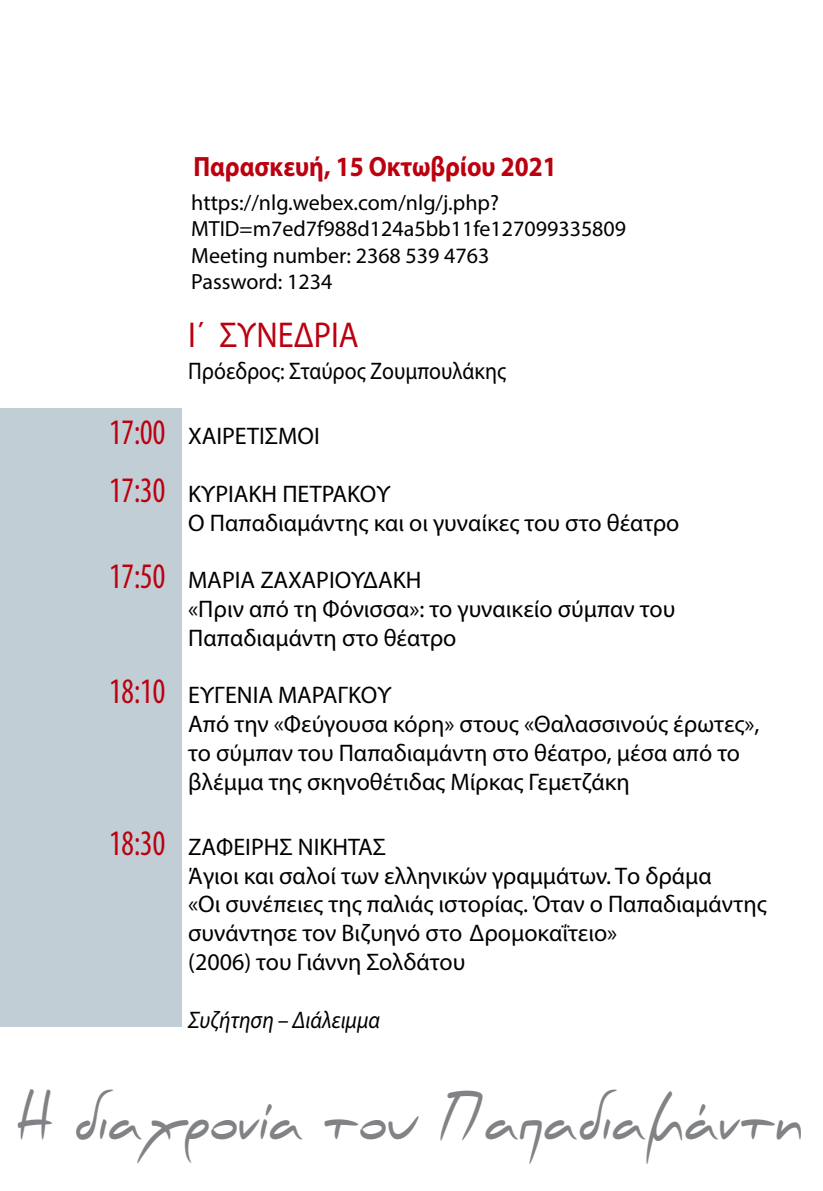
<style>
.page{position:relative;width:823px;height:1191px;background:#fff}
.page>*{position:absolute;margin:0;border:0;box-sizing:border-box;transform-origin:0 0}
.t1{font:700 65.4px "PF Scandal Pro";letter-spacing:-.03em;color:#808285;scale:.73 1}
.t2{font:36px "Myriad Pro";color:#bb000f;scale:.9 1}
.t3{font:700 28px "Myriad Pro";color:#bb000f;scale:.9 1}
.t4{font:24px/28.8px "Myriad Pro";color:#000}
.t5{font:24px "Myriad Pro";color:#000;scale:.9 1}
.t6{font:italic 24px "Myriad Pro";color:#000;scale:.9 1}
.t7{font:22px/26.4px "Myriad Pro";color:#000}
.s1{font-stretch:condensed;font-size:36px;color:#bb000f}
</style>
<div class="page">
<div style="left:0;top:408px;width:181px;height:618px;background:#c2ced5"></div>
<p class="t3" style="left:193px;top:148px;width:405px">Παρασκευή, 15 Οκτωβρίου 2021</p>
<p class="t7" style="left:191px;top:189px;width:436px">https://nlg.webex.com/nlg/j.php?<br>MTID=m7ed7f988d124a5bb11fe127099335809<br>Meeting number: 2368 539 4763<br>Password: 1234</p>
<h2 class="t2" style="left:188px;top:312px;width:191px">I΄ ΣΥΝΕΔΡΙΑ</h2>
<p class="t5" style="left:188px;top:356px;width:354px">Πρόεδρος: Σταύρος Ζουμπουλάκης</p>
<p class="t4" style="left:109px;top:421px;width:212px"><span class="s1">17:00</span> ΧΑΙΡΕΤΙΣΜΟΙ</p>
<p class="t4" style="left:188px;top:479px;width:492px;text-indent:-79px"><span class="s1">17:30</span> ΚΥΡΙΑΚΗ ΠΕΤΡΑΚΟΥ<br>O Παπαδιαμάντης και οι γυναίκες του στο θέατρο</p>
<p class="t4" style="left:188px;top:565px;width:488px;text-indent:-79px"><span class="s1">17:50</span> ΜΑΡΙΑ ΖΑΧΑΡΙΟΥΔΑΚΗ<br>«Πριν από τη Φόνισσα»: το γυναικείο σύμπαν του<br>Παπαδιαμάντη στο θέατρο</p>
<p class="t4" style="left:188px;top:680px;width:572px;text-indent:-79px"><span class="s1">18:10</span> ΕΥΓΕΝΙΑ ΜΑΡΑΓΚΟΥ<br>Από την «Φεύγουσα κόρη» στους «Θαλασσινούς έρωτες», το σύμπαν του Παπαδιαμάντη στο θέατρο, μέσα από το βλέμμα της σκηνοθέτιδας Μίρκας Γεμετζάκη</p>
<p class="t4" style="left:188px;top:832px;width:579px;text-indent:-79px"><span class="s1">18:30</span> ΖΑΦΕΙΡΗΣ ΝΙΚΗΤΑΣ<br>Άγιοι και σαλοί των ελληνικών γραμμάτων. Το δράμα<br>«Οι συνέπειες της παλιάς ιστορίας. Όταν ο Παπαδιαμάντης συνάντησε τον Βιζυηνό στο Δρομοκαΐτειο»<br>(2006) του Γιάννη Σολδάτου</p>
<p class="t6" style="left:188px;top:1004px;width:214px">Συζήτηση – Διάλειμμα</p>
<h1 class="t1" style="left:15px;top:1078px;width:1079px">Η διαχρονία του Παπαδιαµάντη</h1>
</div>
